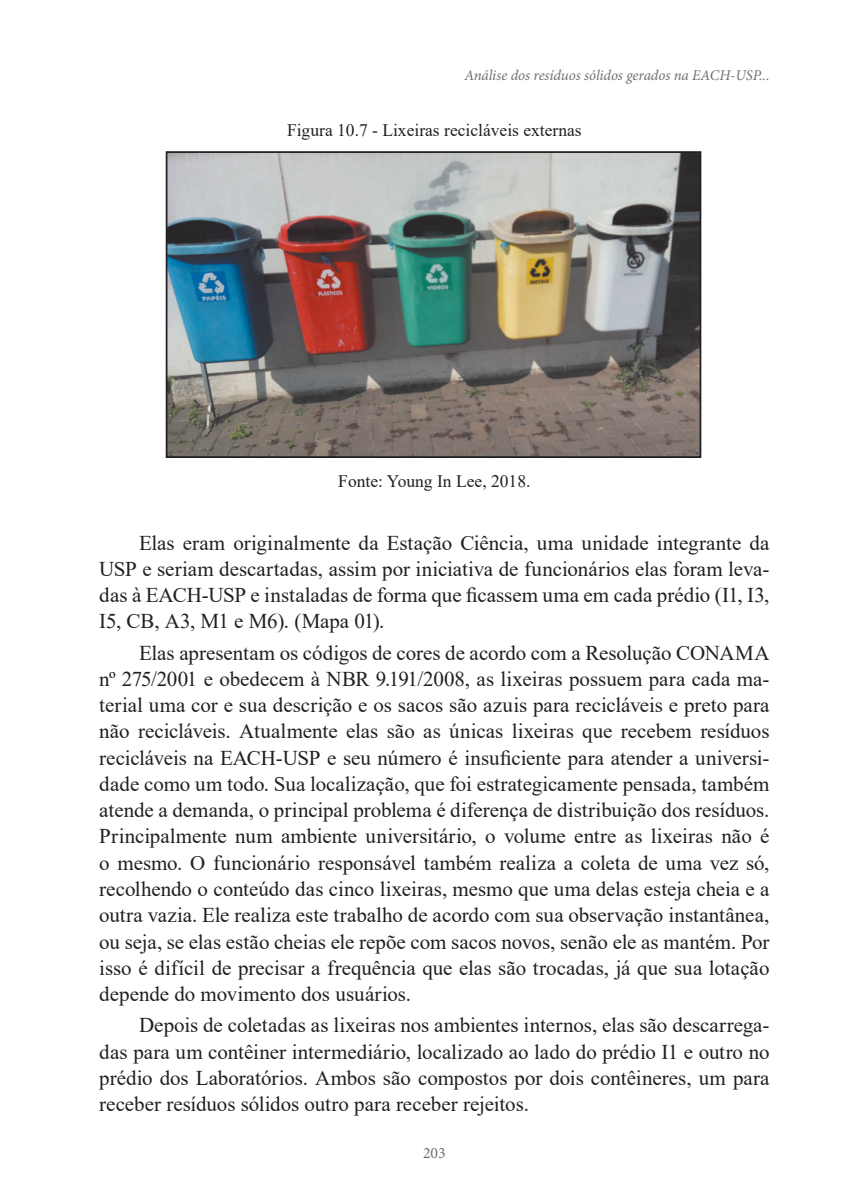
<style>
.page{position:relative;width:844px;height:1191px;background:#fff}
.page>*{position:absolute;margin:0;border:0;box-sizing:border-box;transform-origin:0 0}
.t1{font:21px/26.2px "Times New Roman";color:#231f20;text-align:justify}
.t2{font:17.5px "Times New Roman";color:#231f20}
.t3{font:15.75px "Minion Pro";color:#6d6f71}
.t4{font:italic 14.88px "Minion Pro";letter-spacing:-.005em;color:#6d6f71}
</style>
<div class="page">
<img style="left:169px;top:154px;width:529px;height:301px">
<div style="left:166px;top:151px;width:535px;height:307px;border:2px solid #231f20"></div>
<p class="t4" style="left:464px;top:65px;width:306px">Análise dos resíduos sólidos gerados na EACH-USP...</p>
<p class="t2" style="left:287px;top:118px;width:296px">Figura 10.7 - Lixeiras recicláveis externas</p>
<p class="t2" style="left:338px;top:469px;width:194px">Fonte: Young In Lee, 2018.</p>
<p class="t1" style="left:99px;top:529px;width:671px;text-indent:40px">Elas eram originalmente da Estação Ciência, uma unidade integrante da USP e seriam descartadas, assim por iniciativa de funcionários elas foram leva&shy;das à EACH-USP e instaladas de forma que ficassem uma em cada prédio (I1, I3, I5, CB, A3, M1 e M6). (Mapa 01).</p>
<p class="t1" style="left:99px;top:639px;width:671px;text-indent:40px">Elas apresentam os códigos de cores de acordo com a Resolução CONAMA nº 275/2001 e obedecem à NBR 9.191/2008, as lixeiras possuem para cada ma&shy;terial uma cor e sua descrição e os sacos são azuis para recicláveis e preto para não recicláveis. Atualmente elas são as únicas lixeiras que recebem resíduos recicláveis na EACH-USP e seu número é insuficiente para atender a universi&shy;dade como um todo. Sua localização, que foi estrategicamente pensada, também atende a demanda, o principal problema é diferença de distribuição dos resíduos.<br>Principalmente num ambiente universitário, o volume entre as lixeiras não é o mesmo. O funcionário responsável também realiza a coleta de uma vez só, recolhendo o conteúdo das cinco lixeiras, mesmo que uma delas esteja cheia e a outra vazia. Ele realiza este trabalho de acordo com sua observação instantânea, ou seja, se elas estão cheias ele repõe com sacos novos, senão ele as mantém. Por isso é difícil de precisar a frequência que elas são trocadas, já que sua lotação depende do movimento dos usuários.</p>
<p class="t1" style="left:99px;top:1011px;width:671px;text-indent:40px">Depois de coletadas as lixeiras nos ambientes internos, elas são descarrega&shy;das para um contêiner intermediário, localizado ao lado do prédio I1 e outro no prédio dos Laboratórios. Ambos são compostos por dois contêineres, um para receber resíduos sólidos outro para receber rejeitos.</p>
<p class="t3" style="left:423px;top:1142px;width:24px">203</p>
</div>
